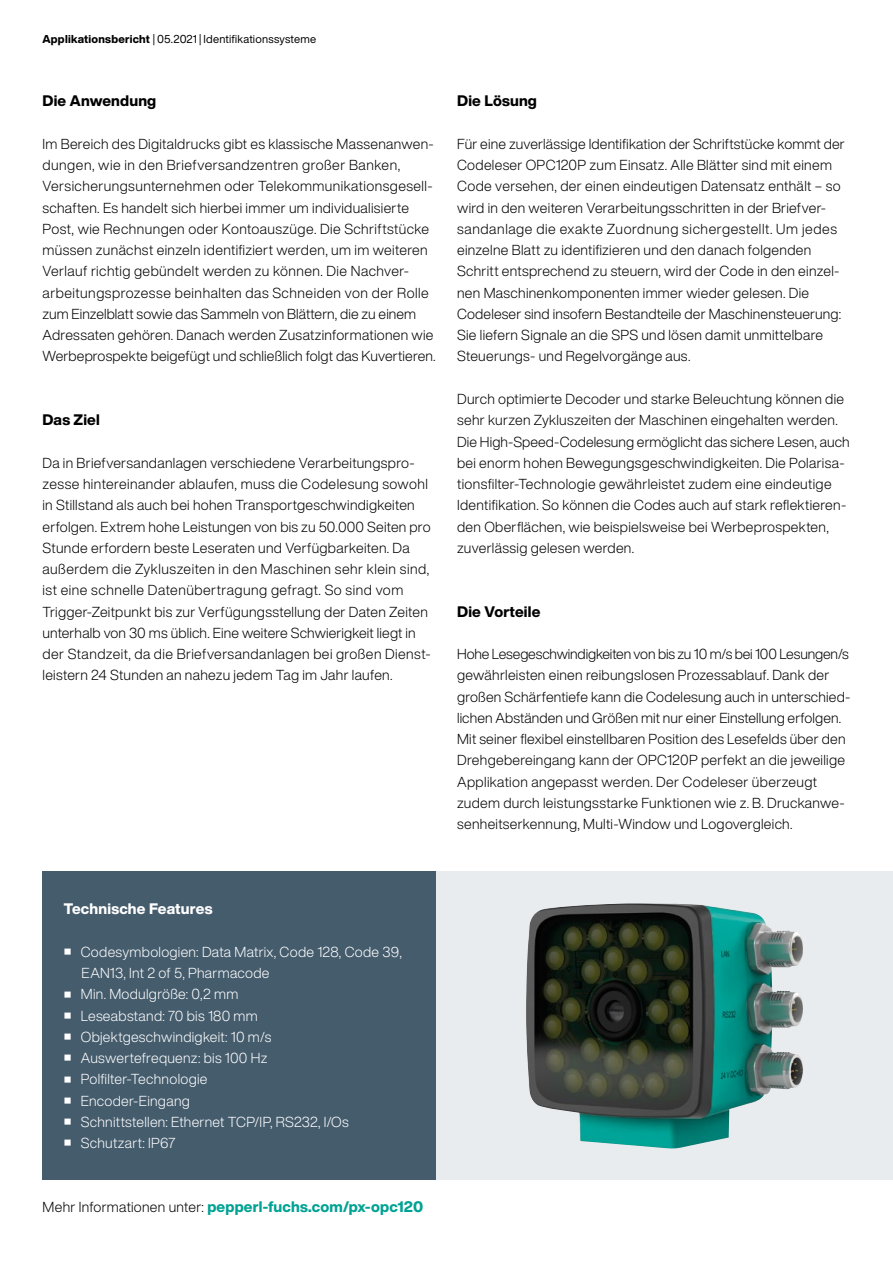
<style>
.page{position:relative;width:893px;height:1263px;background:#fff}
.page>*{position:absolute;margin:0;border:0;box-sizing:border-box;transform-origin:0 0}
.t1{font:800 15px "Helvetica Now Display";letter-spacing:.01em;color:#00a294}
.t2{font:800 15px "Helvetica Now Display";letter-spacing:.01em;color:#000}
.t3{font:800 15px "Helvetica Now Display";letter-spacing:.01em;color:#fff}
.t4{font:300 14.25px/21.3px "Helvetica Now Display";letter-spacing:.02em;color:#000}
.t5{font:300 14.25px/21.3px "Helvetica Now Display";letter-spacing:.02em;color:#fff}
.t6{font:11.25px "Helvetica Now Display";letter-spacing:.015em;color:#000}
.s1{font-weight:800}
.s2{font-weight:300;font-size:14.25px;color:#000}
</style>
<div class="page">
<div style="left:436px;top:872px;width:457px;height:308px;background:#e9ecef"></div>
<img style="left:526px;top:903px;width:277px;height:246px">
<div style="left:43px;top:872px;width:393px;height:308px;background:#455c6d"></div>
<p class="t6" style="left:43px;top:31px;width:275px"><span class="s1">Applikationsbericht</span> | 05.2021 | Identifikationssysteme</p>
<p class="t2" style="left:43px;top:91px;width:115px">Die Anwendung</p>
<p class="t4" style="left:43px;top:133px;width:395px">Im Bereich des Digitaldrucks gibt es klassische Massenanwen&shy;dungen, wie in den Briefversandzentren großer Banken, Versicherungsunternehmen oder Telekommunikationsgesell&shy;schaften. Es handelt sich hierbei immer um individualisierte Post, wie Rechnungen oder Kontoauszüge. Die Schriftstücke müssen zunächst einzeln identifiziert werden, um im weiteren Verlauf richtig gebündelt werden zu können. Die Nachver&shy;arbeitungsprozesse beinhalten das Schneiden von der Rolle zum Einzelblatt sowie das Sammeln von Blättern, die zu einem Adressaten gehören. Danach werden Zusatzinformationen wie Werbeprospekte beigefügt und schließlich folgt das Kuvertieren.</p>
<p class="t2" style="left:43px;top:409px;width:59px">Das Ziel</p>
<p class="t4" style="left:43px;top:452px;width:390px">Da in Briefversandanlagen verschiedene Verarbeitungspro&shy;zesse hintereinander ablaufen, muss die Codelesung sowohl in Stillstand als auch bei hohen Transportgeschwindigkeiten erfolgen. Extrem hohe Leistungen von bis zu 50.000 Seiten pro Stunde erfordern beste Leseraten und Verfügbarkeiten. Da außerdem die Zykluszeiten in den Maschinen sehr klein sind, ist eine schnelle Datenübertragung gefragt. So sind vom Trigger-Zeitpunkt bis zur Verfügungsstellung der Daten Zeiten unterhalb von 30 ms üblich. Eine weitere Schwierigkeit liegt in der Standzeit, da die Briefversandanlagen bei großen Dienst&shy;leistern 24 Stunden an nahezu jedem Tag im Jahr laufen.</p>
<p class="t2" style="left:457px;top:91px;width:81px">Die Lösung</p>
<p class="t4" style="left:457px;top:133px;width:389px">Für eine zuverlässige Identifikation der Schriftstücke kommt der Codeleser OPC120P zum Einsatz. Alle Blätter sind mit einem Code versehen, der einen eindeutigen Datensatz enthält – so wird in den weiteren Verarbeitungsschritten in der Briefver&shy;sandanlage die exakte Zuordnung sichergestellt. Um jedes einzelne Blatt zu identifizieren und den danach folgenden Schritt entsprechend zu steuern, wird der Code in den einzel&shy;nen Maschinenkomponenten immer wieder gelesen. Die Codeleser sind insofern Bestandteile der Maschinensteuerung:<br>Sie liefern Signale an die SPS und lösen damit unmittelbare Steuerungs- und Regelvorgänge aus.</p>
<p class="t4" style="left:457px;top:388px;width:394px">Durch optimierte Decoder und starke Beleuchtung können die sehr kurzen Zykluszeiten der Maschinen eingehalten werden.<br>Die High-Speed-Codelesung ermöglicht das sichere Lesen, auch bei enorm hohen Bewegungsgeschwindigkeiten. Die Polarisa&shy;tionsfilter-Technologie gewährleistet zudem eine eindeutige Identifikation. So können die Codes auch auf stark reflektieren&shy;den Oberflächen, wie beispielsweise bei Werbeprospekten, zuverlässig gelesen werden.</p>
<p class="t2" style="left:457px;top:601px;width:85px">Die Vorteile</p>
<p class="t4" style="left:457px;top:643px;width:393px">Hohe Lesegeschwindigkeiten von bis zu 10 m/s bei 100 Lesungen/s gewährleisten einen reibungslosen Prozessablauf. Dank der großen Schärfentiefe kann die Codelesung auch in unterschied&shy;lichen Abständen und Größen mit nur einer Einstellung erfolgen.<br>Mit seiner flexibel einstellbaren Position des Lesefelds über den Drehgebereingang kann der OPC120P perfekt an die jeweilige Applikation angepasst werden. Der Codeleser überzeugt zudem durch leistungsstarke Funktionen wie z. B. Druckanwe&shy;senheitserkennung, Multi-Window und Logovergleich.</p>
<p class="t3" style="left:64px;top:898px;width:150px">Technische Features</p>
<p class="t5" style="left:82px;top:941px;width:322px;text-indent:-17px"><sup>■</sup> Codesymbologien: Data Matrix, Code 128, Code 39,<br>EAN13, Int 2 of 5, Pharmacode</p>
<p class="t5" style="left:65px;top:983px;width:175px"><sup>■</sup> Min. Modulgröße: 0,2 mm</p>
<p class="t5" style="left:65px;top:1005px;width:195px"><sup>■</sup> Leseabstand: 70 bis 180 mm</p>
<p class="t5" style="left:65px;top:1026px;width:208px"><sup>■</sup> Objektgeschwindigkeit: 10 m/s</p>
<p class="t5" style="left:65px;top:1047px;width:204px"><sup>■</sup> Auswertefrequenz: bis 100 Hz</p>
<p class="t5" style="left:65px;top:1068px;width:144px"><sup>■</sup> Polfilter-Technologie</p>
<p class="t5" style="left:65px;top:1090px;width:127px"><sup>■</sup> Encoder-Eingang</p>
<p class="t5" style="left:65px;top:1111px;width:286px"><sup>■</sup> Schnittstellen: Ethernet TCP/IP, RS232, I/Os</p>
<p class="t5" style="left:65px;top:1132px;width:112px"><sup>■</sup> Schutzart: IP67</p>
<p class="t1" style="left:43px;top:1196px;width:382px"><span class="s2">Mehr Informationen unter:</span> pepperl-fuchs.com/px-opc120</p>
</div>
